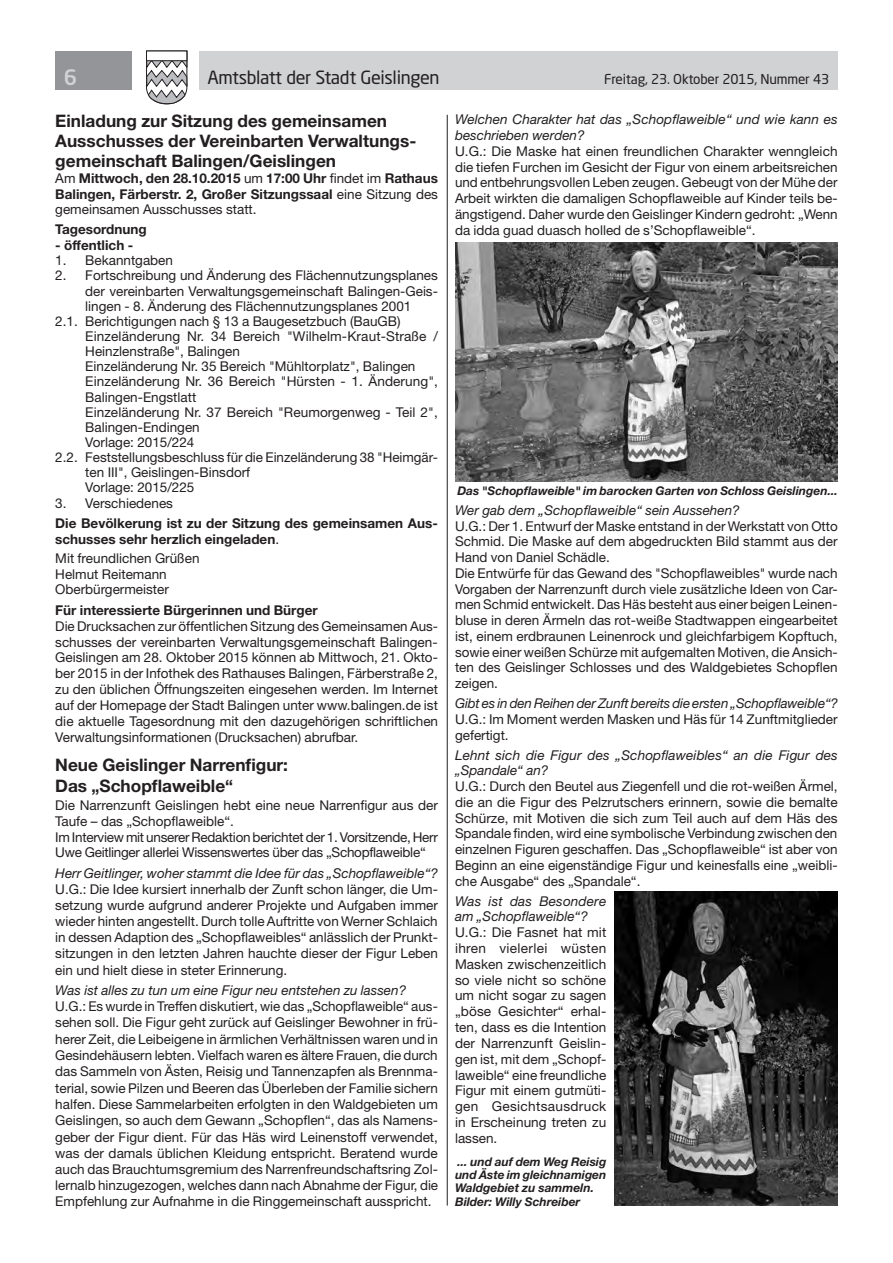
<style>
.page{position:relative;width:893px;height:1263px;background:#fff}
.page>*{position:absolute;margin:0;border:0;box-sizing:border-box;transform-origin:0 0}
.t1{font:500 21px "Neo Sans Std";color:#d1d2d4}
.t2{font:18px "Neo Sans Std";letter-spacing:-.02em;color:#231f20}
.t3{font:700 17.25px/20px "Helvetica Neue LT Std";color:#231f20}
.t4{font:13.5px/15.8px "Helvetica Neue LT Std";color:#231f20;text-align:justify}
.t5{font:italic 13.5px/15.8px "Helvetica Neue LT Std";color:#231f20}
.t6{font:700 13.5px/15.6px "Helvetica Neue LT Std";color:#231f20;text-align:justify}
.t7{font:13.5px/15.9px "Helvetica Neue LT Std";letter-spacing:-.02em;color:#231f20}
.t8{font:13.5px "Neo Sans Std";letter-spacing:-.015em;color:#231f20}
.t9{font:italic 700 12px/13.2px "Helvetica Neue LT Std";color:#231f20}
.s1{font-weight:400}
</style>
<div class="page">
<div style="left:199px;top:51px;width:639px;height:38px;background:#d1d2d4"></div>
<div style="left:55px;top:51px;width:77px;height:38px;background:#939598"></div>
<svg style="left:146px;top:50px;width:42px;height:55px"></svg>
<div style="left:146px;top:51px;width:41px;height:10px;background:#fff;border:1px solid #231f20"></div>
<hr style="left:447px;top:115px;width:1px;height:1090px;background:#231f20">
<img style="left:455px;top:242px;width:383px;height:239px">
<img style="left:615px;top:892px;width:223px;height:313px">
<h1 class="t1" style="left:64px;top:64px;width:15px">6</h1>
<h2 class="t2" style="left:207px;top:66px;width:234px">Amtsblatt der Stadt Geislingen</h2>
<p class="t8" style="left:604px;top:71px;width:226px">Freitag, 23. Oktober 2015, Nummer 43</p>
<p class="t3" style="left:55px;top:111px;width:363px">Einladung zur Sitzung des gemeinsamen<br>Ausschusses der Vereinbarten Verwaltungs&shy;gemeinschaft Balingen/Geislingen</p>
<p class="t6" style="left:55px;top:170px;width:384px"><span class="s1">Am</span> Mittwoch, den 28.10.2015 <span class="s1">um</span> 17:00 Uhr <span class="s1">findet im</span> Rathaus Balingen, Färberstr. 2, Großer Sitzungssaal <span class="s1">eine Sitzung des gemeinsamen Ausschusses statt.</span></p>
<p class="t6" style="left:55px;top:221px;width:93px">Tagesordnung</p>
<p class="t6" style="left:55px;top:237px;width:79px">- öffentlich -</p>
<p class="t4" style="left:55px;top:252px;width:119px">1. Bekanntgaben</p>
<p class="t4" style="left:55px;top:267px;width:384px">2. Fortschreibung und Änderung des Flächennutzungsplanes</p>
<p class="t4" style="left:85px;top:283px;width:354px">der vereinbarten Verwaltungsgemeinschaft Balingen-Geis-</p>
<p class="t4" style="left:85px;top:298px;width:328px">lingen - 8. Änderung des Flächennutzungsplanes 2001</p>
<p class="t4" style="left:55px;top:313px;width:347px">2.1. Berichtigungen nach § 13 a Baugesetzbuch (BauGB)</p>
<p class="t4" style="left:85px;top:328px;width:354px">Einzeländerung Nr. 34 Bereich "Wilhelm-Kraut-Straße /</p>
<p class="t4" style="left:85px;top:343px;width:156px">Heinzlenstraße", Balingen</p>
<p class="t4" style="left:85px;top:358px;width:332px">Einzeländerung Nr. 35 Bereich "Mühltorplatz", Balingen</p>
<p class="t4" style="left:85px;top:374px;width:354px">Einzeländerung Nr. 36 Bereich "Hürsten - 1. Änderung",</p>
<p class="t4" style="left:85px;top:389px;width:113px">Balingen-Engstlatt</p>
<p class="t4" style="left:85px;top:404px;width:354px">Einzeländerung Nr. 37 Bereich "Reumorgenweg - Teil 2",</p>
<p class="t4" style="left:85px;top:419px;width:116px">Balingen-Endingen</p>
<p class="t4" style="left:85px;top:434px;width:111px">Vorlage: 2015/224</p>
<p class="t4" style="left:55px;top:449px;width:384px">2.2. Feststellungsbeschluss für die Einzeländerung 38 "Heimgär-</p>
<p class="t4" style="left:85px;top:464px;width:166px">ten III", Geislingen-Binsdorf</p>
<p class="t4" style="left:85px;top:480px;width:111px">Vorlage: 2015/225</p>
<p class="t4" style="left:55px;top:495px;width:119px">3. Verschiedenes</p>
<p class="t6" style="left:55px;top:515px;width:384px">Die Bevölkerung ist zu der Sitzung des gemeinsamen Aus&shy;schusses sehr herzlich eingeladen<span class="s1">.</span></p>
<p class="t4" style="left:55px;top:550px;width:146px;text-align:left">Mit freundlichen Grüßen<br>Helmut Reitemann<br>Oberbürgermeister</p>
<p class="t6" style="left:55px;top:602px;width:264px">Für interessierte Bürgerinnen und Bürger</p>
<p class="t4" style="left:55px;top:618px;width:384px">Die Drucksachen zur öffentlichen Sitzung des Gemeinsamen Aus&shy;schusses der vereinbarten Verwaltungsgemeinschaft Balingen-Geislingen am 28. Oktober 2015 können ab Mittwoch, 21. Okto&shy;ber 2015 in der Infothek des Rathauses Balingen, Färberstraße 2, zu den üblichen Öffnungszeiten eingesehen werden. Im Internet auf der Homepage der Stadt Balingen unter www.balingen.de ist die aktuelle Tagesordnung mit den dazugehörigen schriftlichen Verwaltungsinformationen (Drucksachen) abrufbar.</p>
<p class="t3" style="left:55px;top:754px;width:234px;line-height:20.7px">Neue Geislinger Narrenfigur:<br>Das „Schopflaweible“</p>
<p class="t7" style="left:55px;top:797px;width:384px">Die Narrenzunft Geislingen hebt eine neue Narrenfigur aus der Taufe – das „Schopflaweible“.<br>Im Interview mit unserer Redaktion berichtet der 1. Vorsitzende, Herr Uwe Geitlinger allerlei Wissenswertes über das „Schopflaweible“</p>
<p class="t5" style="left:55px;top:865px;width:384px">Herr Geitlinger, woher stammt die Idee für das „Schopflaweible“?</p>
<p class="t4" style="left:55px;top:880px;width:384px;line-height:16.2px">U.G.: Die Idee kursiert innerhalb der Zunft schon länger, die Um&shy;setzung wurde aufgrund anderer Projekte und Aufgaben immer wieder hinten angestellt. Durch tolle Auftritte von Werner Schlaich in dessen Adaption des „Schopflaweibles“ anlässlich der Prunkt&shy;sitzungen in den letzten Jahren hauchte dieser der Figur Leben ein und hielt diese in steter Erinnerung.</p>
<p class="t5" style="left:55px;top:982px;width:352px">Was ist alles zu tun um eine Figur neu entstehen zu lassen?</p>
<p class="t4" style="left:55px;top:998px;width:384px;line-height:16.2px">U.G.: Es wurde in Treffen diskutiert, wie das „Schopflaweible“ aus&shy;sehen soll. Die Figur geht zurück auf Geislinger Bewohner in frü&shy;herer Zeit, die Leibeigene in ärmlichen Verhältnissen waren und in Gesindehäusern lebten. Vielfach waren es ältere Frauen, die durch das Sammeln von Ästen, Reisig und Tannenzapfen als Brennma&shy;terial, sowie Pilzen und Beeren das Überleben der Familie sichern halfen. Diese Sammelarbeiten erfolgten in den Waldgebieten um Geislingen, so auch dem Gewann „Schopflen“, das als Namens&shy;geber der Figur dient. Für das Häs wird Leinenstoff verwendet, was der damals üblichen Kleidung entspricht. Beratend wurde auch das Brauchtumsgremium des Narrenfreundschaftsring Zol&shy;lernalb hinzugezogen, welches dann nach Abnahme der Figur, die Empfehlung zur Aufnahme in die Ringgemeinschaft ausspricht.</p>
<p class="t5" style="left:455px;top:112px;width:384px">Welchen Charakter hat das „Schopflaweible“ und wie kann es beschrieben werden?</p>
<p class="t4" style="left:455px;top:143px;width:384px">U.G.: Die Maske hat einen freundlichen Charakter wenngleich die tiefen Furchen im Gesicht der Figur von einem arbeitsreichen und entbehrungsvollen Leben zeugen. Gebeugt von der Mühe der Arbeit wirkten die damaligen Schopflaweible auf Kinder teils be&shy;ängstigend. Daher wurde den Geislinger Kindern gedroht: „Wenn da idda guad duasch holled de s’Schopflaweible“.</p>
<p class="t9" style="left:457px;top:484px;width:382px">Das "Schopflaweible" im barocken Garten von Schloss Geislingen...</p>
<p class="t5" style="left:455px;top:502px;width:286px">Wer gab dem „Schopflaweible“ sein Aussehen?</p>
<p class="t4" style="left:455px;top:518px;width:384px;text-align:left">U.G.: Der 1. Entwurf der Maske entstand in der Werkstatt von Otto Schmid. Die Maske auf dem abgedruckten Bild stammt aus der Hand von Daniel Schädle.<br>Die Entwürfe für das Gewand des "Schopflaweibles" wurde nach Vorgaben der Narrenzunft durch viele zusätzliche Ideen von Car&shy;men Schmid entwickelt. Das Häs besteht aus einer beigen Leinen&shy;bluse in deren Ärmeln das rot-weiße Stadtwappen eingearbeitet ist, einem erdbraunen Leinenrock und gleichfarbigem Kopftuch, sowie einer weißen Schürze mit aufgemalten Motiven, die Ansich&shy;ten des Geislinger Schlosses und des Waldgebietes Schopflen zeigen.</p>
<p class="t5" style="left:455px;top:695px;width:385px">Gibt es in den Reihen der Zunft bereits die ersten „Schopflaweible“?</p>
<p class="t4" style="left:455px;top:711px;width:384px">U.G.: Im Moment werden Masken und Häs für 14 Zunftmitglieder gefertigt.</p>
<p class="t5" style="left:455px;top:747px;width:384px">Lehnt sich die Figur des „Schopflaweibles“ an die Figur des „Spandale“ an?</p>
<p class="t4" style="left:455px;top:778px;width:384px">U.G.: Durch den Beutel aus Ziegenfell und die rot-weißen Ärmel, die an die Figur des Pelzrutschers erinnern, sowie die bemalte Schürze, mit Motiven die sich zum Teil auch auf dem Häs des Spandale finden, wird eine symbolische Verbindung zwischen den einzelnen Figuren geschaffen. Das „Schopflaweible“ ist aber von Beginn an eine eigenständige Figur und keinesfalls eine „weibli&shy;che Ausgabe“ des „Spandale“.</p>
<p class="t5" style="left:455px;top:893px;width:153px">Was ist das Besondere am „Schopflaweible“?</p>
<p class="t4" style="left:455px;top:924px;width:153px">U.G.: Die Fasnet hat mit ihren vielerlei wüsten Masken zwischenzeitlich so viele nicht so schöne um nicht sogar zu sagen „böse Gesichter“ erhal&shy;ten, dass es die Intention der Narrenzunft Geislin&shy;gen ist, mit dem „Schopf&shy;laweible“ eine freundliche Figur mit einem gutmüti&shy;gen Gesichtsausdruck in Erscheinung treten zu lassen.</p>
<p class="t9" style="left:455px;top:1155px;width:153px">... und auf dem Weg Reisig und Äste im gleichnamigen<br>Waldgebiet zu sammeln.<br>Bilder: Willy Schreiber</p>
</div>
